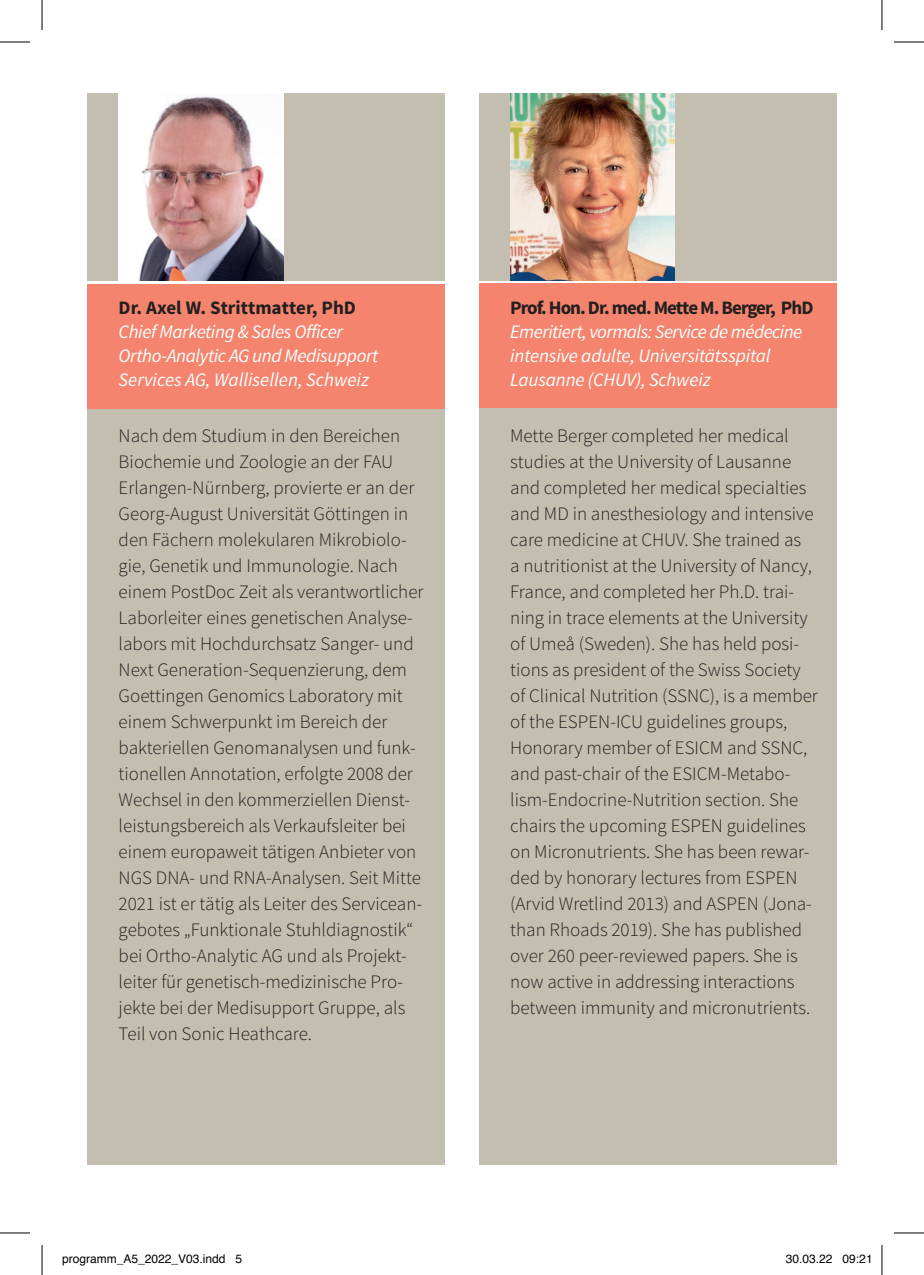
<style>
.page{position:relative;width:924px;height:1275px;background:#fff}
.page>*{position:absolute;margin:0;border:0;box-sizing:border-box;transform-origin:0 0}
.t1{font:300 19px/26px "Source Sans Pro";color:#231f20}
.t2{font:italic 19px/24px "Source Sans Pro";letter-spacing:-.02em;color:#fff}
.t3{font:700 19px "Source Sans Pro";letter-spacing:-.05em;color:#231f20}
.t4{font:700 19px "Source Sans Pro";color:#231f20}
.t5{font:12px "Helvetica";color:#000}
</style>
<div class="page">
<div style="left:87px;top:357px;width:358px;height:808px;background:#c4beb0"></div>
<div style="left:87px;top:284px;width:358px;height:125px;background:#f4846d"></div>
<div style="left:87px;top:94px;width:358px;height:187px;background:#c4beb0"></div>
<img style="left:119px;top:94px;width:164px;height:186px">
<div style="left:479px;top:357px;width:357px;height:808px;background:#c4beb0"></div>
<div style="left:479px;top:283px;width:357px;height:125px;background:#f4846d"></div>
<div style="left:479px;top:93px;width:357px;height:187px;background:#c4beb0"></div>
<img style="left:510px;top:93px;width:164px;height:187px">
<hr style="left:0;top:42px;width:30px;height:1px;background:#000">
<hr style="left:893px;top:42px;width:30px;height:1px;background:#000">
<hr style="left:0;top:1232px;width:30px;height:1px;background:#000">
<hr style="left:893px;top:1232px;width:30px;height:1px;background:#000">
<hr style="left:42px;top:0;width:1px;height:30px;background:#000">
<hr style="left:42px;top:1245px;width:1px;height:30px;background:#000">
<hr style="left:881px;top:0;width:1px;height:30px;background:#000">
<hr style="left:881px;top:1245px;width:1px;height:30px;background:#000">
<p class="t4" style="left:119px;top:296px;width:239px">Dr. Axel W. Strittmatter, PhD</p>
<p class="t2" style="left:119px;top:320px;width:261px">Chief Marketing &amp; Sales Officer<br>Ortho-Analytic AG und Medisupport<br>Services AG, Wallisellen, Schweiz</p>
<p class="t1" style="left:119px;top:423px;width:306px">Nach dem Studium in den Bereichen Biochemie und Zoologie an der FAU Erlangen-Nürnberg, provierte er an der Georg-August Universität Göttingen in den Fächern molekularen Mikrobiolo&shy;gie, Genetik und Immunologie. Nach einem PostDoc Zeit als verantwortlicher Laborleiter eines genetischen Analyse&shy;labors mit Hochdurchsatz Sanger- und Next Generation-Sequenzierung, dem Goettingen Genomics Laboratory mit einem Schwerpunkt im Bereich der bakteriellen Genomanalysen und funk&shy;tionellen Annotation, erfolgte 2008 der Wechsel in den kommerziellen Dienst&shy;leistungsbereich als Verkaufsleiter bei einem europaweit tätigen Anbieter von NGS DNA- und RNA-Analysen. Seit Mitte 2021 ist er tätig als Leiter des Servicean&shy;gebotes „Funktionale Stuhldiagnostik“ bei Ortho-Analytic AG und als Projekt&shy;leiter für genetisch-medizinische Pro&shy;jekte bei der Medisupport Gruppe, als Teil von Sonic Heathcare.</p>
<p class="t3" style="left:510px;top:296px;width:304px">Prof. Hon. Dr. med. Mette M. Berger, PhD</p>
<p class="t2" style="left:510px;top:320px;width:293px">Emeritiert, vormals: Service de médecine intensive adulte, Universitätsspital<br>Lausanne (CHUV), Schweiz</p>
<p class="t1" style="left:510px;top:423px;width:309px">Mette Berger completed her medical studies at the University of Lausanne and completed her medical specialties and MD in anesthesiology and intensive care medicine at CHUV. She trained as<br>a nutritionist at the University of Nancy, France, and completed her Ph.D. trai&shy;ning in trace elements at the University of Umeå (Sweden). She has held posi&shy;tions as president of the Swiss Society of Clinical Nutrition (SSNC), is a member of the ESPEN-ICU guidelines groups, Honorary member of ESICM and SSNC, and past-chair of the ESICM-Metabo&shy;lism-Endocrine-Nutrition section. She chairs the upcoming ESPEN guidelines on Micronutrients. She has been rewar&shy;ded by honorary lectures from ESPEN (Arvid Wretlind 2013) and ASPEN (Jona&shy;than Rhoads 2019). She has published over 260 peer-reviewed papers. She is now active in addressing interactions between immunity and micronutrients.</p>
<p class="t5" style="left:62px;top:1249px;width:182px">programm_A5_2022_V03.indd 5</p>
<p class="t5" style="left:785px;top:1249px;width:88px">30.03.22 09:21</p>
</div>
